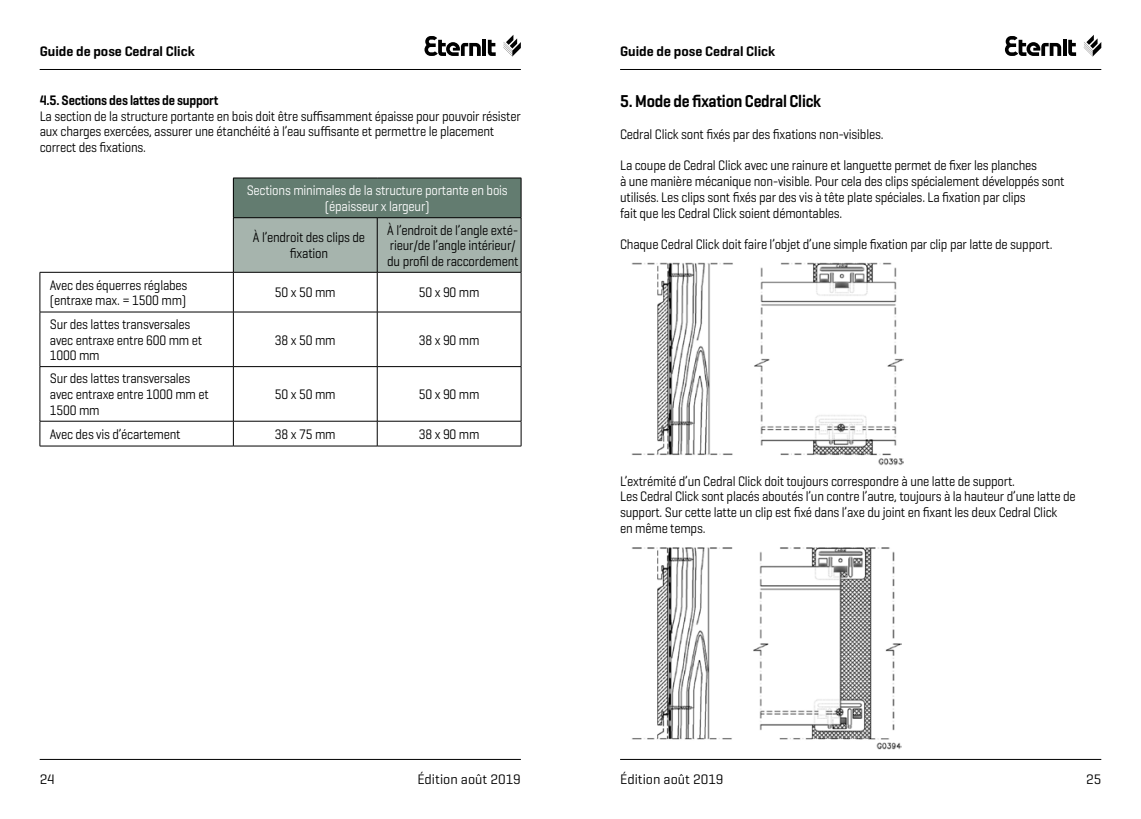
<style>
.page{position:relative;width:1141px;height:819px;background:#fff}
.page>*{position:absolute;margin:0;border:0;box-sizing:border-box;transform-origin:0 0}
.t1{font:600 17.5px "Geogrotesque";letter-spacing:-.015em;color:#000;scale:.9 1}
.t2{font:14px/15.8px "Geogrotesque";letter-spacing:-.015em;color:#000;scale:.9 1}
.t3{font:14px/15.8px "Geogrotesque";letter-spacing:-.015em;color:#fff;text-align:center;scale:.9 1}
.t4{font:600 14px "Geogrotesque";color:#000}
.t5{font:14px "Geogrotesque";letter-spacing:-.015em;color:#000}
.t6{font:600 14px "Geogrotesque";color:#000;scale:.9 1}
</style>
<div class="page">
<svg style="left:1005px;top:36px;width:71px;height:20px"></svg>
<svg style="left:1084px;top:35px;width:17px;height:21px"></svg>
<hr style="left:620px;top:69px;width:481px;height:1px;background:#000">
<hr style="left:40px;top:69px;width:481px;height:1px;background:#000">
<svg style="left:424px;top:36px;width:72px;height:20px"></svg>
<svg style="left:503px;top:35px;width:18px;height:21px"></svg>
<hr style="left:620px;top:759px;width:481px;height:1px;background:#000">
<hr style="left:40px;top:759px;width:481px;height:1px;background:#000">
<div style="left:233px;top:178px;width:288px;height:40px;background:#637c70"></div>
<div style="left:234px;top:218px;width:287px;height:54px;background:#a6b4ad"></div>
<svg style="left:41px;top:273px;width:480px;height:172px"></svg>
<svg style="left:41px;top:313px;width:480px;height:53px"></svg>
<hr style="left:233px;top:178px;width:144px;height:1px;background:#000">
<hr style="left:233px;top:178px;width:1px;height:39px;background:#000">
<hr style="left:377px;top:178px;width:144px;height:1px;background:#000">
<hr style="left:521px;top:178px;width:1px;height:39px;background:#000">
<hr style="left:233px;top:217px;width:144px;height:1px;background:#000">
<hr style="left:233px;top:218px;width:1px;height:54px;background:#000">
<hr style="left:377px;top:217px;width:144px;height:1px;background:#000">
<hr style="left:377px;top:218px;width:1px;height:54px;background:#000">
<hr style="left:521px;top:218px;width:1px;height:54px;background:#000">
<hr style="left:40px;top:272px;width:193px;height:1px;background:#000">
<hr style="left:40px;top:272px;width:1px;height:40px;background:#000">
<hr style="left:233px;top:272px;width:144px;height:1px;background:#000">
<hr style="left:233px;top:272px;width:1px;height:40px;background:#000">
<hr style="left:377px;top:272px;width:144px;height:1px;background:#000">
<hr style="left:377px;top:272px;width:1px;height:40px;background:#000">
<hr style="left:521px;top:272px;width:1px;height:40px;background:#000">
<hr style="left:40px;top:312px;width:193px;height:1px;background:#000">
<hr style="left:40px;top:312px;width:1px;height:54px;background:#000">
<hr style="left:233px;top:312px;width:144px;height:1px;background:#000">
<hr style="left:233px;top:312px;width:1px;height:54px;background:#000">
<hr style="left:377px;top:312px;width:144px;height:1px;background:#000">
<hr style="left:377px;top:312px;width:1px;height:54px;background:#000">
<hr style="left:521px;top:312px;width:1px;height:54px;background:#000">
<hr style="left:40px;top:366px;width:193px;height:1px;background:#000">
<hr style="left:40px;top:367px;width:1px;height:54px;background:#000">
<hr style="left:233px;top:366px;width:144px;height:1px;background:#000">
<hr style="left:233px;top:367px;width:1px;height:54px;background:#000">
<hr style="left:377px;top:366px;width:144px;height:1px;background:#000">
<hr style="left:377px;top:367px;width:1px;height:54px;background:#000">
<hr style="left:521px;top:367px;width:1px;height:54px;background:#000">
<hr style="left:40px;top:421px;width:193px;height:1px;background:#000">
<svg style="left:40px;top:421px;width:1px;height:24px"></svg>
<hr style="left:233px;top:421px;width:144px;height:1px;background:#000">
<svg style="left:233px;top:421px;width:1px;height:24px"></svg>
<hr style="left:377px;top:421px;width:144px;height:1px;background:#000">
<svg style="left:377px;top:421px;width:1px;height:24px"></svg>
<svg style="left:521px;top:421px;width:1px;height:25px"></svg>
<hr style="left:40px;top:445px;width:193px;height:1px;background:#000">
<hr style="left:233px;top:445px;width:144px;height:1px;background:#000">
<hr style="left:377px;top:445px;width:144px;height:1px;background:#000">
<img style="left:631px;top:262px;width:272px;height:203px">
<img style="left:631px;top:547px;width:270px;height:202px">
<p class="t4" style="left:40px;top:43px;width:156px">Guide de pose Cedral Click</p>
<p class="t4" style="left:620px;top:43px;width:156px">Guide de pose Cedral Click</p>
<p class="t6" style="left:40px;top:91px;width:200px">4.5. Sections des lattes de support</p>
<p class="t2" style="left:40px;top:107px;width:536px">La section de la structure portante en bois doit être suffisamment épaisse pour pouvoir résister aux charges exercées, assurer une étanchéité à l’eau suffisante et permettre le placement correct des fixations.</p>
<p class="t3" style="left:247px;top:182px;width:292px">Sections minimales de la structure portante en bois (épaisseur x largeur)</p>
<p class="t2" style="left:253px;top:229px;width:126px;text-align:center">À l’endroit des clips de fixation</p>
<p class="t2" style="left:387px;top:221px;width:147px">À l’endroit de l’angle exté&shy;rieur/de l’angle intérieur/ du profil de raccordement</p>
<p class="t2" style="left:50px;top:276px;width:154px">Avec des équerres réglabes (entraxe max. = 1500 mm)</p>
<p class="t2" style="left:275px;top:284px;width:69px">50 x 50 mm</p>
<p class="t2" style="left:419px;top:284px;width:69px">50 x 90 mm</p>
<p class="t2" style="left:50px;top:316px;width:171px">Sur des lattes transversales avec entraxe entre 600 mm et<br>1000 mm</p>
<p class="t2" style="left:275px;top:331px;width:69px">38 x 50 mm</p>
<p class="t2" style="left:419px;top:331px;width:69px">38 x 90 mm</p>
<p class="t2" style="left:50px;top:370px;width:178px">Sur des lattes transversales avec entraxe entre 1000 mm et<br>1500 mm</p>
<p class="t2" style="left:275px;top:386px;width:69px">50 x 50 mm</p>
<p class="t2" style="left:419px;top:386px;width:69px">50 x 90 mm</p>
<p class="t2" style="left:50px;top:426px;width:147px">Avec des vis d’écartement</p>
<p class="t2" style="left:275px;top:426px;width:69px">38 x 75 mm</p>
<p class="t2" style="left:419px;top:426px;width:69px">38 x 90 mm</p>
<p class="t1" style="left:620px;top:91px;width:225px">5. Mode de fixation Cedral Click</p>
<p class="t2" style="left:620px;top:126px;width:294px">Cedral Click sont fixés par des fixations non-visibles.</p>
<p class="t2" style="left:620px;top:157px;width:495px">La coupe de Cedral Click avec une rainure et languette permet de fixer les planches<br>à une manière mécanique non-visible. Pour cela des clips spécialement développés sont utilisés. Les clips sont fixés par des vis à tête plate spéciales. La fixation par clips<br>fait que les Cedral Click soient démontables.</p>
<p class="t2" style="left:620px;top:236px;width:482px">Chaque Cedral Click doit faire l’objet d’une simple fixation par clip par latte de support.</p>
<p class="t2" style="left:620px;top:472px;width:508px">L’extrémité d’un Cedral Click doit toujours correspondre à une latte de support.<br>Les Cedral Click sont placés aboutés l’un contre l’autre, toujours à la hauteur d’une latte de support. Sur cette latte un clip est fixé dans l’axe du joint en fixant les deux Cedral Click<br>en même temps.</p>
<p class="t5" style="left:40px;top:770px;width:17px">24</p>
<p class="t5" style="left:417px;top:770px;width:105px">Édition août 2019</p>
<p class="t5" style="left:620px;top:770px;width:105px">Édition août 2019</p>
<p class="t5" style="left:1086px;top:770px;width:17px">25</p>
</div>
